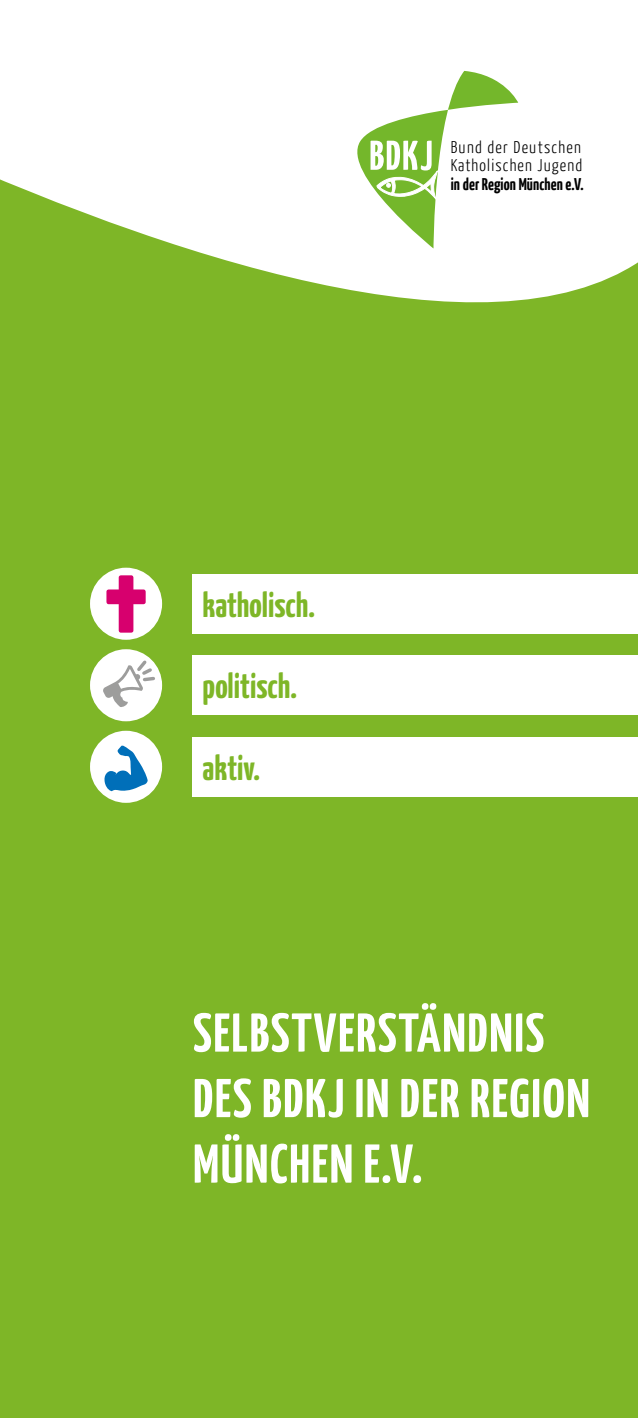
<style>
.page{position:relative;width:638px;height:1418px;background:#fff}
.page>*{position:absolute;margin:0;border:0;box-sizing:border-box;transform-origin:0 0}
.t1{font:700 54.5px/65.5px "Yanone Kaffeesatz";letter-spacing:.03em;color:#fff}
.t2{font:700 35px "Yanone Kaffeesatz";color:#7eb627}
.t3{font:300 17px/17.8px "BDKJ";letter-spacing:.055em;color:#000}
.t4{font:700 17px "BDKJ";letter-spacing:-.005em;color:#000}
</style>
<div class="page">
<div style="left:0;top:0;width:638px;height:1417px;background:#7eb627"></div>
<div style="left:193px;top:574px;width:445px;height:59px;background:#fff"></div>
<div style="left:193px;top:655px;width:445px;height:59px;background:#fff"></div>
<div style="left:193px;top:737px;width:445px;height:59px;background:#fff"></div>
<div style="left:90px;top:730px;width:72px;height:72px;background:#fff;border-radius:50%"></div>
<svg style="left:104px;top:745px;width:44px;height:46px"></svg>
<div style="left:90px;top:567px;width:72px;height:72px;background:#fff;border-radius:50%"></div>
<svg style="left:106px;top:575px;width:40px;height:57px"></svg>
<div style="left:90px;top:649px;width:72px;height:72px;background:#fff;border-radius:50%"></div>
<svg style="left:0;top:0;width:638px;height:303px;background:#ebf4de"></svg>
<svg style="left:343px;top:71px;width:175px;height:177px"></svg>
<svg style="left:103px;top:657px;width:54px;height:50px"></svg>
<p class="t3" style="left:451px;top:138px;width:133px">Bund der Deutschen<br>Katholischen Jugend</p>
<p class="t4" style="left:451px;top:173px;width:135px">in der Region München e.V.</p>
<p class="t2" style="left:203px;top:583px;width:114px">katholisch.</p>
<p class="t2" style="left:203px;top:664px;width:96px">politisch.</p>
<p class="t2" style="left:203px;top:746px;width:59px">aktiv.</p>
<p class="t1" style="left:193px;top:998px;width:398px">SELBSTVERSTÄNDNIS<br>DES BDKJ IN DER REGION<br>MÜNCHEN E.V.</p>
</div>
